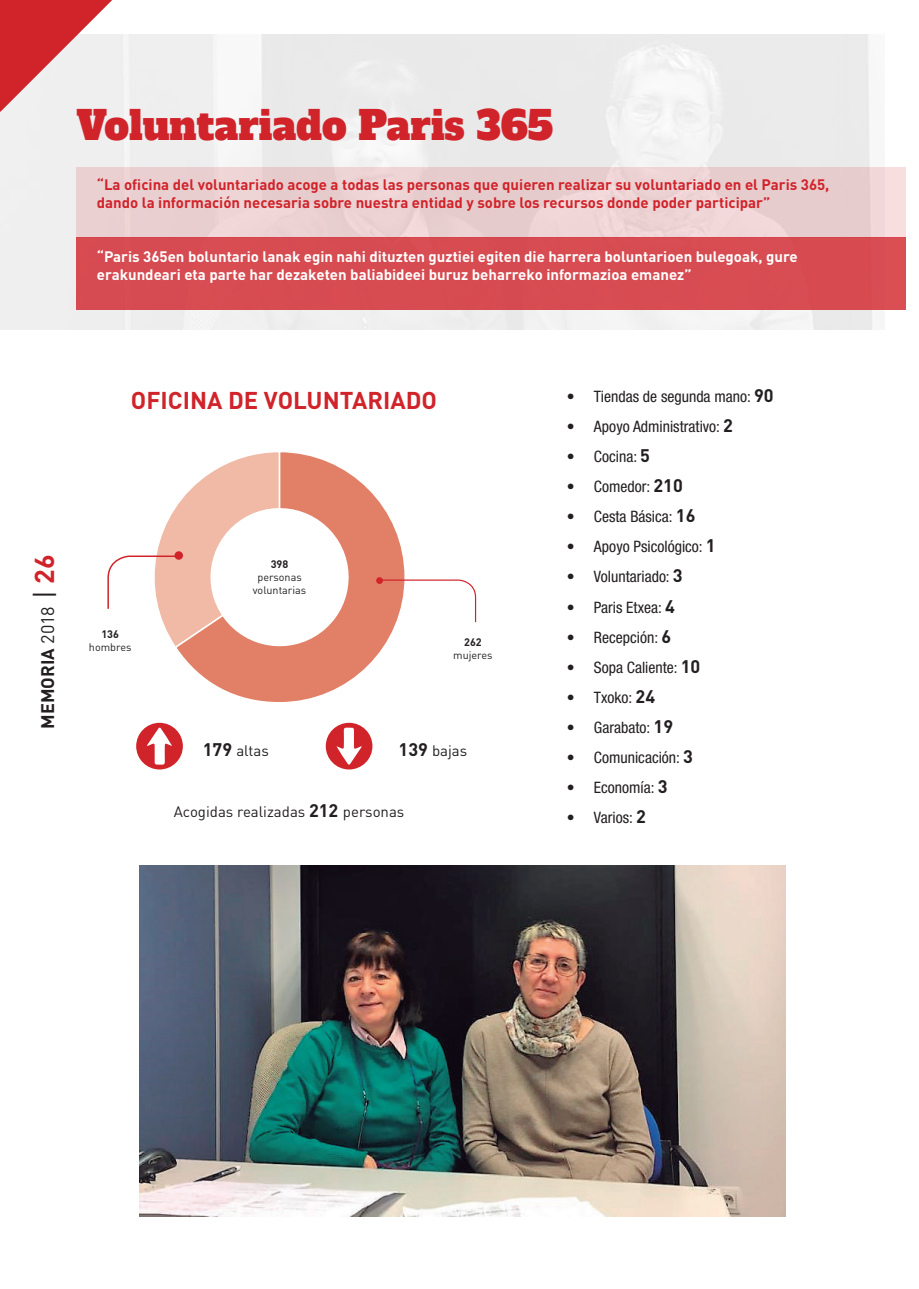
<style>
.page{position:relative;width:919px;height:1289px;background:#fff}
.page>*{position:absolute;margin:0;border:0;box-sizing:border-box;transform-origin:0 0}
.t1{font:39px "Alfa Slab One";color:#d1232a}
.t2{font:700 24px "DIN";color:#d1232a}
.t3{font:700 18px "DIN Pro";color:#231f20}
.t4{font:condensed 15.75px "Helvetica Neue";color:#231f20}
.t5{font:700 15px/18px "DIN";color:#d1232a}
.t6{font:700 15px/18px "DIN";color:#fff}
.t7{font:15px "DIN Pro";color:#231f20}
.t8{font:10.8px/12.9px "DIN Pro";color:#231f20;text-align:center}
.t9{font:700 10.8px "DIN Pro";color:#231f20}
.s1{font-weight:400}
.s2{font-weight:400;font-size:27px}
.s3{font-size:27px;color:#d1232a}
.s4{font-weight:700;font-size:18px}
.s5{font-family:"DIN Pro";font-weight:700;font-stretch:normal;font-size:18px}
</style>
<div class="page">
<img style="left:0;top:34px;width:873px;height:296px">
<div style="left:136px;top:722px;width:47px;height:47px;background:#d1232a;border-radius:50%"></div>
<svg style="left:147px;top:727px;width:25px;height:38px"></svg>
<div style="left:326px;top:722px;width:46px;height:47px;background:#d1232a;border-radius:50%"></div>
<svg style="left:336px;top:726px;width:26px;height:39px"></svg>
<svg style="left:181px;top:478px;width:224px;height:224px"></svg>
<svg style="left:380px;top:579px;width:96px;height:44px"></svg>
<div style="left:376px;top:577px;width:7px;height:7px;background:#d1232a;border-radius:50%"></div>
<svg style="left:107px;top:452px;width:249px;height:202px"></svg>
<div style="left:174px;top:551px;width:9px;height:8px;background:#d1232a;border-radius:50%"></div>
<img style="left:140px;top:865px;width:645px;height:351px">
<div style="left:77px;top:237px;width:829px;height:73px;background:#d74c51"></div>
<div style="left:77px;top:167px;width:829px;height:70px;background:#e9cfd1"></div>
<svg style="left:0;top:0;width:113px;height:112px"></svg>
<h1 class="t1" style="left:77px;top:92px;width:478px">Voluntariado Paris 365</h1>
<p class="t5" style="left:97px;top:175px;width:734px">“La oficina del voluntariado acoge a todas las personas que quieren realizar su voluntariado en el Paris 365, dando la información necesaria sobre nuestra entidad y sobre los recursos donde poder participar”</p>
<p class="t6" style="left:97px;top:247px;width:702px">“Paris 365en boluntario lanak egin nahi dituzten guztiei egiten die harrera boluntarioen bulegoak, gure erakundeari eta parte har dezaketen baliabideei buruz beharreko informazioa emanez”</p>
<h2 class="t2" style="left:131px;top:384px;width:307px">OFICINA DE VOLUNTARIADO</h2>
<p class="t3" style="left:33px;top:728px;width:176px;rotate:-90deg">MEMORIA <span class="s1">2018</span> <span class="s2">|</span> <span class="s3">26</span></p>
<p class="t9" style="left:101px;top:624px;width:19px">136</p>
<p class="t8" style="left:89px;top:639px;width:44px">hombres</p>
<p class="t9" style="left:271px;top:555px;width:19px">398</p>
<p class="t8" style="left:253px;top:569px;width:55px">personas voluntarias</p>
<p class="t9" style="left:464px;top:633px;width:19px">262</p>
<p class="t8" style="left:453px;top:647px;width:41px">mujeres</p>
<p class="t7" style="left:203px;top:738px;width:68px"><span class="s4">179</span> altas</p>
<p class="t7" style="left:398px;top:738px;width:70px"><span class="s4">139</span> bajas</p>
<p class="t7" style="left:174px;top:799px;width:232px">Acogidas realizadas <span class="s4">212</span> personas</p>
<p class="t4" style="left:567px;top:387px;width:208px">• Tiendas de segunda mano: <span class="s5">90</span></p>
<p class="t4" style="left:567px;top:417px;width:168px">• Apoyo Administrativo: <span class="s5">2</span></p>
<p class="t4" style="left:567px;top:447px;width:85px">• Cocina: <span class="s5">5</span></p>
<p class="t4" style="left:567px;top:477px;width:117px">• Comedor: <span class="s5">210</span></p>
<p class="t4" style="left:567px;top:507px;width:130px">• Cesta Básica: <span class="s5">16</span></p>
<p class="t4" style="left:567px;top:537px;width:150px">• Apoyo Psicológico: <span class="s5">1</span></p>
<p class="t4" style="left:567px;top:567px;width:117px">• Voluntariado: <span class="s5">3</span></p>
<p class="t4" style="left:567px;top:598px;width:109px">• Paris Etxea: <span class="s5">4</span></p>
<p class="t4" style="left:567px;top:628px;width:106px">• Recepción: <span class="s5">6</span></p>
<p class="t4" style="left:567px;top:658px;width:135px">• Sopa Caliente: <span class="s5">10</span></p>
<p class="t4" style="left:567px;top:688px;width:90px">• Txoko: <span class="s5">24</span></p>
<p class="t4" style="left:567px;top:718px;width:108px">• Garabato: <span class="s5">19</span></p>
<p class="t4" style="left:567px;top:748px;width:127px">• Comunicación: <span class="s5">3</span></p>
<p class="t4" style="left:567px;top:778px;width:102px">• Economía: <span class="s5">3</span></p>
<p class="t4" style="left:567px;top:808px;width:81px">• Varios: <span class="s5">2</span></p>
</div>
